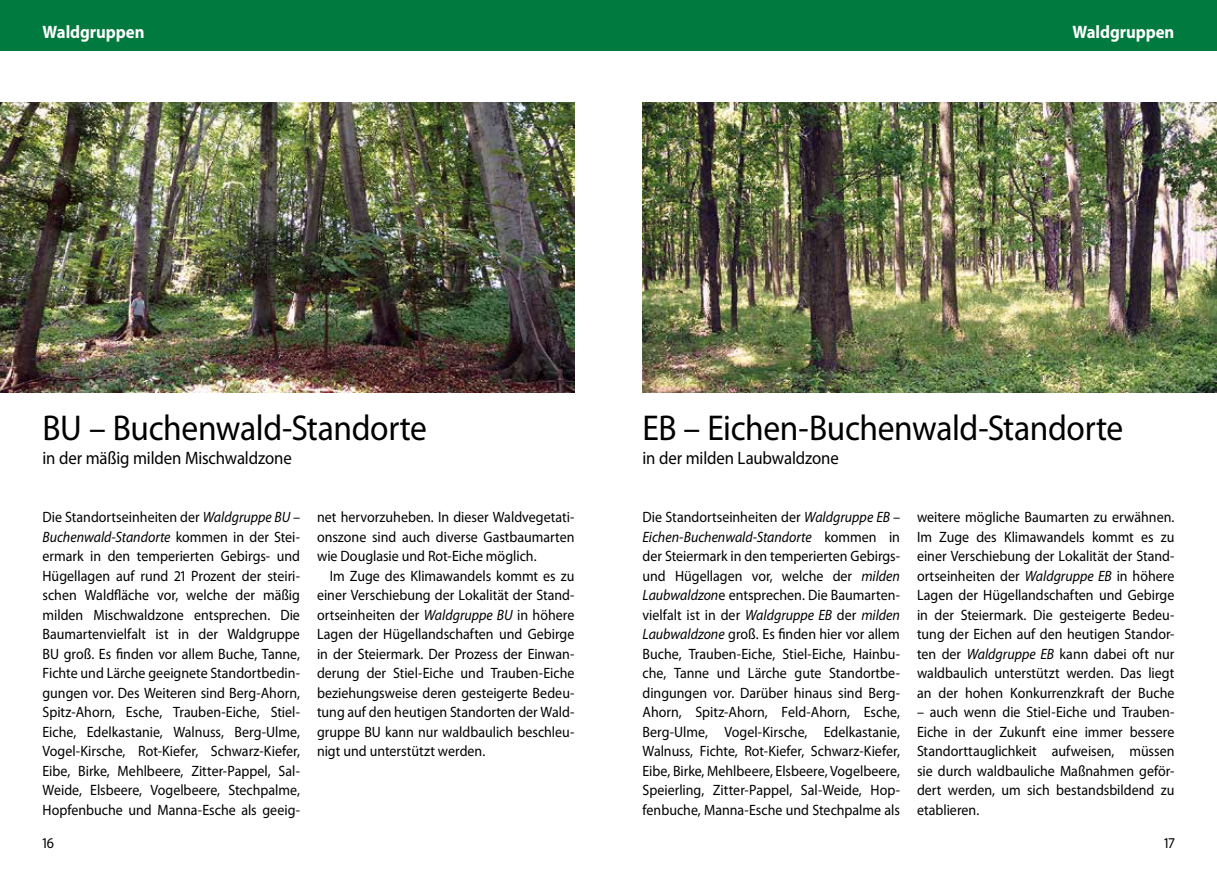
<style>
.page{position:relative;width:1217px;height:872px;background:#fff}
.page>*{position:absolute;margin:0;border:0;box-sizing:border-box;transform-origin:0 0}
.t1{font:36px "Myriad Pro";letter-spacing:-.01em;color:#000;scale:.93 1}
.t2{font:18px "Myriad Pro";letter-spacing:-.005em;color:#000;scale:.93 1}
.t3{font:700 18px "Myriad Pro";letter-spacing:-.005em;color:#fff;scale:.93 1}
.t4{font:15px/19.5px "Myriad Pro";color:#000;text-align:justify;scale:.93 1}
.s1{font-style:italic}
</style>
<div class="page">
<div style="left:608px;top:0;width:608px;height:50px;background:#007a3e"></div>
<div style="left:0;top:0;width:608px;height:50px;background:#007a3e"></div>
<img style="left:0;top:102px;width:574px;height:290px">
<img style="left:642px;top:102px;width:574px;height:290px">
<p class="t3" style="left:43px;top:20px;width:111px">Waldgruppen</p>
<p class="t3" style="left:961px;top:20px;width:230px">Themabereich Beschreibung</p>
<p class="t3" style="left:1072px;top:20px;width:111px">Waldgruppen</p>
<h1 class="t1" style="left:43px;top:406px;width:415px">BU – Buchenwald-Standorte</h1>
<p class="t2" style="left:43px;top:447px;width:269px">in der mäßig milden Mischwaldzone</p>
<p class="t4" style="left:43px;top:507px;width:278px">Die Standortseinheiten der <span class="s1">Waldgruppe BU – Buchenwald-Standorte</span> kommen in der Stei&shy;ermark in den temperierten Gebirgs- und Hügellagen auf rund 21 Prozent der steiri&shy;schen Waldfläche vor, welche der mäßig milden Mischwaldzone entsprechen. Die Baumartenvielfalt ist in der Waldgruppe BU groß. Es finden vor allem Buche, Tanne, Fichte und Lärche geeignete Standortbedin&shy;gungen vor. Des Weiteren sind Berg-Ahorn, Spitz-Ahorn, Esche, Trauben-Eiche, Stiel-Eiche, Edelkastanie, Walnuss, Berg-Ulme, Vogel-Kirsche, Rot-Kiefer, Schwarz-Kiefer, Eibe, Birke, Mehlbeere, Zitter-Pappel, Sal-Weide, Elsbeere, Vogelbeere, Stechpalme, Hopfenbuche und Manna-Esche als geeig-</p>
<p class="t4" style="left:317px;top:507px;width:278px">net hervorzuheben. In dieser Waldvegetati&shy;onszone sind auch diverse Gastbaumarten wie Douglasie und Rot-Eiche möglich.</p>
<p class="t4" style="left:317px;top:565px;width:278px;text-indent:13px">Im Zuge des Klimawandels kommt es zu einer Verschiebung der Lokalität der Stand&shy;ortseinheiten der <span class="s1">Waldgruppe BU</span> in höhere Lagen der Hügellandschaften und Gebirge in der Steiermark. Der Prozess der Einwan&shy;derung der Stiel-Eiche und Trauben-Eiche beziehungsweise deren gesteigerte Bedeu&shy;tung auf den heutigen Standorten der Wald&shy;gruppe BU kann nur waldbaulich beschleu&shy;nigt und unterstützt werden.</p>
<h1 class="t1" style="left:642px;top:406px;width:518px">EB – Eichen-Buchenwald-Standorte</h1>
<p class="t2" style="left:642px;top:447px;width:212px">in der milden Laubwaldzone</p>
<p class="t4" style="left:642px;top:507px;width:278px">Die Standortseinheiten der <span class="s1">Waldgruppe EB – Eichen-Buchenwald-Standorte</span> kommen in der Steiermark in den temperierten Gebirgs&shy;und Hügellagen vor, welche der <span class="s1">milden Laubwaldzon</span>e entsprechen. Die Baumarten&shy;vielfalt ist in der <span class="s1">Waldgruppe EB</span> der <span class="s1">milden Laubwaldzone</span> groß. Es finden hier vor allem Buche, Trauben-Eiche, Stiel-Eiche, Hainbu&shy;che, Tanne und Lärche gute Standortbe&shy;dingungen vor. Darüber hinaus sind Berg-Ahorn, Spitz-Ahorn, Feld-Ahorn, Esche, Berg-Ulme, Vogel-Kirsche, Edelkastanie, Walnuss, Fichte, Rot-Kiefer, Schwarz-Kiefer, Eibe, Birke, Mehlbeere, Elsbeere, Vogelbeere, Speierling, Zitter-Pappel, Sal-Weide, Hop&shy;fenbuche, Manna-Esche und Stechpalme als</p>
<p class="t4" style="left:916px;top:507px;width:278px">weitere mögliche Baumarten zu erwähnen.<br>Im Zuge des Klimawandels kommt es zu einer Verschiebung der Lokalität der Stand&shy;ortseinheiten der <span class="s1">Waldgruppe EB</span> in höhere Lagen der Hügellandschaften und Gebirge in der Steiermark. Die gesteigerte Bedeu&shy;tung der Eichen auf den heutigen Standor&shy;ten der <span class="s1">Waldgruppe EB</span> kann dabei oft nur waldbaulich unterstützt werden. Das liegt an der hohen Konkurrenzkraft der Buche</p>
<p class="t4" style="left:916px;top:702px;width:278px">– auch wenn die Stiel-Eiche und Trauben-Eiche in der Zukunft eine immer bessere Standorttauglichkeit aufweisen, müssen sie durch waldbauliche Maßnahmen geför&shy;dert werden, um sich bestandsbildend zu etablieren.</p>
<p class="t4" style="left:43px;top:832px;width:14px">16</p>
<p class="t4" style="left:1163px;top:832px;width:13px">17</p>
</div>
